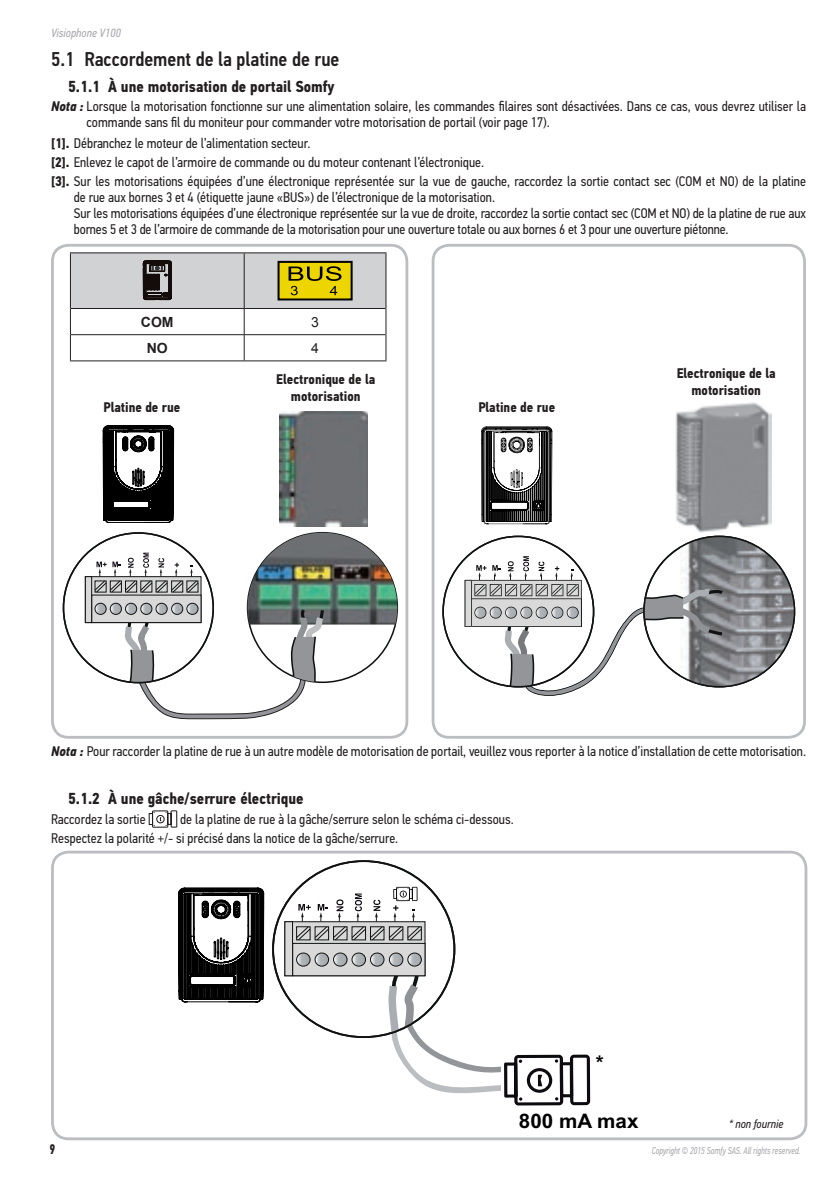
<style>
.page{position:relative;width:840px;height:1191px;background:#fff}
.page>*{position:absolute;margin:0;border:0;box-sizing:border-box;transform-origin:0 0}
.t1{font:500 20px "PF Din Text Cond Pro";color:#231f20}
.t2{font:700 20px "Arial";color:#000}
.t3{font:700 16px "PF Din Text Cond Pro";color:#231f20}
.t4{font:14px/16px "PF Din Text Cond Pro";color:#231f20}
.t5{font:700 14px/16.8px "PF Din Text Cond Pro";color:#231f20;text-align:center}
.t6{font:700 14px "Arial";color:#231f20}
.t7{font:14px "Arial";color:#231f20}
.t8{font:700 14px "PF Din Text Cond Pro";color:#231f20;scale:.85 1}
.t9{font:italic 12px "PF Din Text Cond Pro";color:#a8a9ad}
.t10{font:italic 12px "PF Din Text Cond Pro";color:#231f20}
.t11{font:italic 10px "PF Din Text Cond Pro";color:#a8a9ad;scale:.85 1}
.s1{font-weight:700;font-style:italic}
.s2{font-weight:700}
</style>
<div class="page">
<div style="left:284px;top:921px;width:141px;height:55px;background:linear-gradient(to right,#d9d9da,#d9d9da)"></div>
<div style="left:284px;top:921px;width:9px;height:55px;background:#d9d9da;border:1px solid #111312"></div>
<div style="left:292px;top:943px;width:133px;height:33px;background:#d9d9da;border:1px solid #111312"></div>
<svg style="left:296px;top:953px;width:14px;height:13px"></svg>
<div style="left:296px;top:952px;width:14px;height:14px;border:1px solid #111312;border-radius:50%"></div>
<svg style="left:315px;top:954px;width:13px;height:12px"></svg>
<div style="left:314px;top:952px;width:15px;height:14px;border:1px solid #111312;border-radius:50%"></div>
<svg style="left:333px;top:953px;width:14px;height:13px"></svg>
<div style="left:333px;top:952px;width:14px;height:14px;border:1px solid #111312;border-radius:50%"></div>
<svg style="left:352px;top:954px;width:13px;height:12px"></svg>
<div style="left:351px;top:952px;width:15px;height:14px;border:1px solid #111312;border-radius:50%"></div>
<svg style="left:370px;top:953px;width:14px;height:13px"></svg>
<div style="left:370px;top:952px;width:14px;height:14px;border:1px solid #111312;border-radius:50%"></div>
<svg style="left:382px;top:953px;width:208px;height:152px"></svg>
<div style="left:388px;top:952px;width:15px;height:14px;border:1px solid #111312;border-radius:50%"></div>
<svg style="left:407px;top:953px;width:14px;height:13px"></svg>
<div style="left:407px;top:952px;width:14px;height:14px;border:1px solid #111312;border-radius:50%"></div>
<svg style="left:295px;top:886px;width:127px;height:55px"></svg>
<svg style="left:178px;top:887px;width:106px;height:116px"></svg>
<div style="left:51px;top:850px;width:755px;height:290px;border:3px solid #bcbdc0;border-radius:16px"></div>
<svg style="left:148px;top:810px;width:29px;height:17px"></svg>
<img style="left:675px;top:402px;width:96px;height:130px">
<svg style="left:442px;top:535px;width:352px;height:161px"></svg>
<svg style="left:481px;top:426px;width:71px;height:98px"></svg>
<div style="left:431px;top:244px;width:374px;height:494px;border:3px solid #bcbdc0;border-radius:16px"></div>
<img style="left:386px;top:566px;width:11px;height:58px">
<div style="left:51px;top:244px;width:357px;height:494px;border:3px solid #bcbdc0;border-radius:16px"></div>
<hr style="left:70px;top:252px;width:174px;height:1px;background:#231f20">
<hr style="left:244px;top:252px;width:142px;height:1px;background:#231f20">
<svg style="left:70px;top:253px;width:316px;height:466px"></svg>
<p class="t9" style="left:51px;top:26px;width:71px">Visiophone V100</p>
<h1 class="t1" style="left:51px;top:47px;width:290px">5.1 Raccordement de la platine de rue</h1>
<p class="t3" style="left:68px;top:77px;width:268px">5.1.1 À une motorisation de portail Somfy</p>
<p class="t4" style="left:86px;top:98px;width:720px;text-indent:-35px"><span class="s1">Nota :</span> Lorsque la motorisation fonctionne sur une alimentation solaire, les commandes filaires sont désactivées. Dans ce cas, vous devrez utiliser la commande sans fil du moniteur pour commander votre motorisation de portail (voir page 17).</p>
<p class="t4" style="left:51px;top:134px;width:756px;line-height:18.8px"><span class="s2">[1].</span> Débranchez le moteur de l’alimentation secteur.<br><span class="s2">[2].</span> Enlevez le capot de l’armoire de commande ou du moteur contenant l’électronique.<br><span class="s2">[3].</span> Sur les motorisations équipées d’une électronique représentée sur la vue de gauche, raccordez la sortie contact sec (COM et NO) de la platine</p>
<p class="t4" style="left:74px;top:189px;width:733px">de rue aux bornes 3 et 4 (étiquette jaune «BUS») de l’électronique de la motorisation.<br>Sur les motorisations équipées d’une électronique représentée sur la vue de droite, raccordez la sortie contact sec (COM et NO) de la platine de rue aux bornes 5 et 3 de l’armoire de commande de la motorisation pour une ouverture totale ou aux bornes 6 et 3 pour une ouverture piétonne.</p>
<p class="t6" style="left:141px;top:312px;width:34px">COM</p>
<p class="t7" style="left:311px;top:312px;width:9px">3</p>
<p class="t6" style="left:147px;top:339px;width:22px">NO</p>
<p class="t7" style="left:311px;top:339px;width:9px">4</p>
<p class="t5" style="left:276px;top:371px;width:100px">Electronique de la motorisation</p>
<p class="t5" style="left:676px;top:365px;width:100px">Electronique de la motorisation</p>
<p class="t5" style="left:103px;top:399px;width:78px">Platine de rue</p>
<p class="t5" style="left:478px;top:399px;width:78px">Platine de rue</p>
<p class="t4" style="left:51px;top:743px;width:756px"><span class="s1">Nota :</span> Pour raccorder la platine de rue à un autre modèle de motorisation de portail, veuillez vous reporter à la notice d’installation de cette motorisation.</p>
<p class="t3" style="left:68px;top:788px;width:237px">5.1.2 À une gâche/serrure électrique</p>
<p class="t4" style="left:51px;top:810px;width:96px">Raccordez la sortie</p>
<p class="t4" style="left:51px;top:809px;width:464px;line-height:19.6px;text-indent:129px">de la platine de rue à la gâche/serrure selon le schéma ci-dessous.<br>Respectez la polarité +/- si précisé dans la notice de la gâche/serrure.</p>
<h1 class="t2" style="left:595px;top:1049px;width:10px">*</h1>
<h1 class="t2" style="left:518px;top:1108px;width:121px">800 mA max</h1>
<p class="t10" style="left:728px;top:1116px;width:56px">* non fournie</p>
<p class="t8" style="left:50px;top:1140px;width:8px">9</p>
<p class="t11" style="left:651px;top:1144px;width:176px">Copyright © 2015 Somfy SAS. All rights reserved.</p>
</div>
